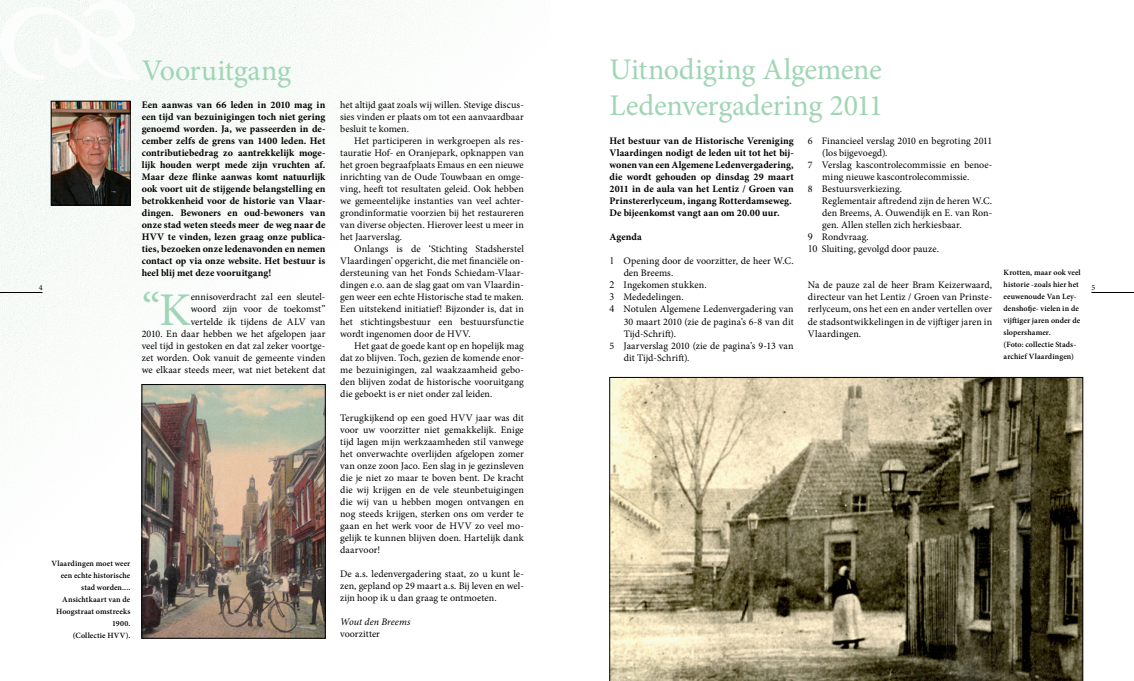
<style>
.page{position:relative;width:1134px;height:681px;background:#fff}
.page>*{position:absolute;margin:0;border:0;box-sizing:border-box;transform-origin:0 0}
.t1{font:46.9px "Minion Pro";color:#a0d5b5}
.t2{font:30px/36px "Minion Pro";letter-spacing:-.015em;color:#a0d5b5}
.t3{font:10px/12px "Minion Pro";color:#000;text-align:justify}
.t4{font:700 10px/12px "Minion Pro";color:#000;text-align:justify}
.t5{font:italic 10px "Minion Pro";letter-spacing:.005em;color:#000}
.t6{font:600 8px/12px "Minion Pro";letter-spacing:.01em;color:#000;text-align:right}
.t7{font:8px "Minion Pro";color:#000}
.s1{font-family:"Times New Roman"}
</style>
<div class="page">
<img style="left:0;top:0;width:502px;height:639px">
<hr style="left:1091px;top:292px;width:43px;height:1px;background:#000">
<svg style="left:0;top:0;width:139px;height:80px"></svg>
<hr style="left:0;top:292px;width:43px;height:1px;background:#000">
<img style="left:53px;top:103px;width:75px;height:100px">
<div style="left:51px;top:101px;width:79px;height:104px;border:1px solid #000"></div>
<img style="left:144px;top:386px;width:179px;height:250px">
<div style="left:142px;top:384px;width:183px;height:254px;border:1px solid #000"></div>
<svg style="left:609px;top:377px;width:474px;height:303px;background:#908769"></svg>
<h2 class="t2" style="left:609px;top:52px;width:275px">Uitnodiging Algemene<br>Ledenvergadering 2011</h2>
<p class="t3" style="left:808px;top:135px;width:186px">6 Financieel verslag 2010 en begroting 2011</p>
<p class="t3" style="left:822px;top:147px;width:67px">(los bijgevoegd).</p>
<p class="t3" style="left:808px;top:159px;width:186px">7 Verslag kascontrolecommissie en benoe-</p>
<p class="t3" style="left:822px;top:171px;width:149px">ming nieuwe kascontrolecommissie.</p>
<p class="t3" style="left:808px;top:183px;width:96px">8 Bestuursverkiezing.</p>
<p class="t3" style="left:822px;top:195px;width:172px">Reglementair aftredend zijn de heren W.C.</p>
<p class="t3" style="left:822px;top:207px;width:172px">den Breems, A. Ouwendijk en E. van Ron-</p>
<p class="t3" style="left:822px;top:219px;width:141px">gen. Allen stellen zich herkiesbaar.</p>
<p class="t3" style="left:808px;top:231px;width:62px"><span class="s1">9</span> Rondvraag.</p>
<p class="t3" style="left:808px;top:243px;width:133px"><span class="s1">10</span> Sluiting, gevolgd door pauze.</p>
<p class="t3" style="left:808px;top:279px;width:186px">Na de pauze zal de heer Bram Keizerwaard, directeur van het Lentiz / Groen van Prinste&shy;rerlyceum, ons het een en ander vertellen over de stadsontwikkelingen in de vijftiger jaren in Vlaardingen.</p>
<p class="t6" style="left:1003px;top:266px;width:79px;text-align:left">Krotten, maar ook veel historie -zoals hier het eeuwenoude Van Ley&shy;denshofje- vielen in de vijftiger jaren onder de slopershamer.<br>(Foto: collectie Stads&shy;archief Vlaardingen)</p>
<h2 class="t2" style="left:142px;top:52px;width:151px">Vooruitgang</h2>
<p class="t3" style="left:340px;top:99px;width:185px">het altijd gaat zoals wij willen. Stevige discus&shy;sies vinden er plaats om tot een aanvaardbaar besluit te komen.</p>
<p class="t3" style="left:340px;top:135px;width:185px;text-indent:14px">Het participeren in werkgroepen als res&shy;tauratie Hof- en Oranjepark, opknappen van het groen begraafplaats Emaus en een nieuwe inrichting van de Oude Touwbaan en omge&shy;ving, heeft tot resultaten geleid. Ook hebben we gemeentelijke instanties van veel achter&shy;grondinformatie voorzien bij het restaureren van diverse objecten. Hierover leest u meer in het Jaarverslag.</p>
<p class="t3" style="left:340px;top:243px;width:185px;text-indent:14px">Onlangs is de ‘Stichting Stadsherstel Vlaardingen’ opgericht, die met financiële on&shy;dersteuning van het Fonds Schiedam-Vlaar&shy;dingen e.o. aan de slag gaat om van Vlaardin&shy;gen weer een echte Historische stad te maken.<br>Een uitstekend initiatief! Bijzonder is, dat in het stichtingsbestuur een bestuursfunctie wordt ingenomen door de HVV.</p>
<p class="t3" style="left:340px;top:339px;width:185px;text-indent:14px">Het gaat de goede kant op en hopelijk mag dat zo blijven. Toch, gezien de komende enor&shy;me bezuinigingen, zal waakzaamheid gebo&shy;den blijven zodat de historische vooruitgang die geboekt is er niet onder zal leiden.</p>
<p class="t3" style="left:340px;top:411px;width:185px">Terugkijkend op een goed HVV jaar was dit voor uw voorzitter niet gemakkelijk. Enige tijd lagen mijn werkzaamheden stil vanwege het onverwachte overlijden afgelopen zomer van onze zoon Jaco. Een slag in je gezinsleven die je niet zo maar te boven bent. De kracht die wij krijgen en de vele steunbetuigingen die wij van u hebben mogen ontvangen en nog steeds krijgen, sterken ons om verder te gaan en het werk voor de HVV zo veel mo&shy;gelijk te kunnen blijven doen. Hartelijk dank daarvoor!</p>
<p class="t3" style="left:340px;top:567px;width:185px">De a.s. ledenvergadering staat, zo u kunt le&shy;zen, gepland op 29 maart a.s. Bij leven en wel&shy;zijn hoop ik u dan graag te ontmoeten.</p>
<p class="t5" style="left:340px;top:614px;width:72px">Wout den Breems</p>
<p class="t3" style="left:340px;top:627px;width:41px">voorzitter</p>
<p class="t4" style="left:142px;top:99px;width:185px">Een aanwas van 66 leden in 2010 mag in een tijd van bezuinigingen toch niet gering genoemd worden. Ja, we passeerden in de&shy;cember zelfs de grens van 1400 leden. Het contributiebedrag zo aantrekkelijk moge&shy;lijk houden werpt mede zijn vruchten af.<br>Maar deze flinke aanwas komt natuurlijk ook voort uit de stijgende belangstelling en betrokkenheid voor de historie van Vlaar&shy;dingen. Bewoners en oud-bewoners van onze stad weten steeds meer de weg naar de HVV te vinden, lezen graag onze publica&shy;ties, bezoeken onze ledenavonden en nemen contact op via onze website. Het bestuur is heel blij met deze vooruitgang!</p>
<h1 class="t1" style="left:142px;top:278px;width:50px">“K</h1>
<p class="t4" style="left:609px;top:135px;width:186px;text-align:left">Het bestuur van de Historische Vereniging Vlaardingen nodigt de leden uit tot het bij&shy;wonen van een Algemene Ledenvergadering, die wordt gehouden op dinsdag 29 maart 2011 in de aula van het Lentiz / Groen van Prinstererlyceum, ingang Rotterdamseweg.<br>De bijeenkomst vangt aan om 20.00 uur.</p>
<p class="t4" style="left:609px;top:231px;width:34px">Agenda</p>
<p class="t3" style="left:609px;top:255px;width:186px"><span class="s1">1</span> Opening door de voorzitter, de heer W.C.</p>
<p class="t3" style="left:624px;top:267px;width:51px">den Breems.</p>
<p class="t3" style="left:609px;top:279px;width:99px"><span class="s1">2</span> Ingekomen stukken.</p>
<p class="t3" style="left:609px;top:291px;width:76px"><span class="s1">3</span> Mededelingen.</p>
<p class="t3" style="left:609px;top:303px;width:186px"><span class="s1">4</span> Notulen Algemene Ledenvergadering van</p>
<p class="t3" style="left:624px;top:315px;width:172px">30 maart 2010 (zie de pagina’s 6-8 van dit</p>
<p class="t3" style="left:624px;top:327px;width:54px">Tijd-Schrift).</p>
<p class="t3" style="left:609px;top:339px;width:186px">5 Jaarverslag 2010 (zie de pagina’s 9-13 van</p>
<p class="t3" style="left:624px;top:351px;width:67px">dit Tijd-Schrift).</p>
<p class="t7" style="left:39px;top:281px;width:5px">4</p>
<p class="t7" style="left:1091px;top:281px;width:5px">5</p>
<p class="t3" style="left:142px;top:291px;width:185px;text-align:right">ennisoverdracht zal een sleutel-<br>woord zijn voor de toekomst”<br>vertelde ik tijdens de ALV van<br>2010. En daar hebben we het afgelopen jaar veel tijd in gestoken en dat zal zeker voortge&shy;zet worden. Ook vanuit de gemeente vinden we elkaar steeds meer, wat niet betekent dat</p>
<p class="t6" style="left:51px;top:557px;width:80px">Vlaardingen moet weer een echte historische stad worden....<br>Ansichtkaart van de<br>Hoogstraat omstreeks<br>1900.<br>(Collectie HVV).</p>
</div>
